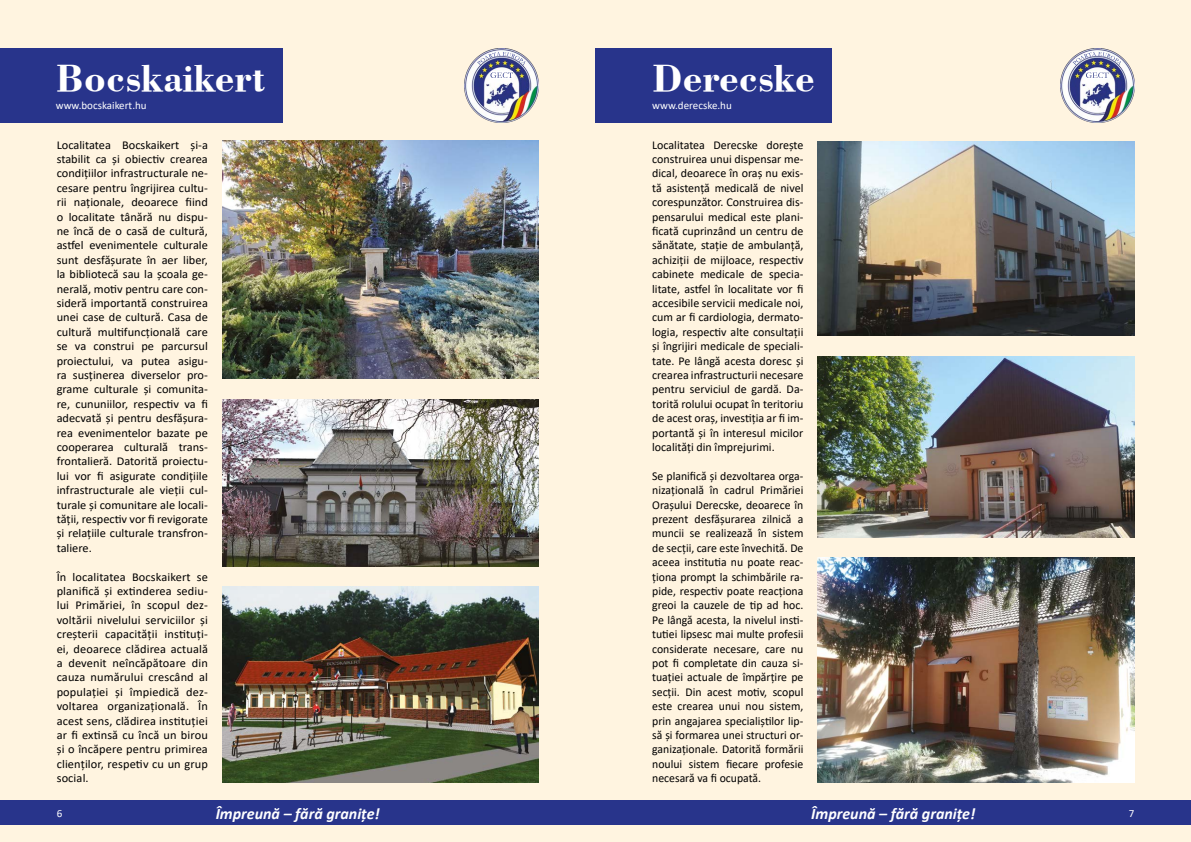
<style>
.page{position:relative;width:1191px;height:842px;background:#fff4e0}
.page>*{position:absolute;margin:0;border:0;box-sizing:border-box;transform-origin:0 0}
.t1{font:700 40px "Bodoni PFL";color:#fff}
.t2{font:italic 700 16px "Calibri";color:#fff}
.t3{font:12px/14.4px "Calibri";color:#000;text-align:justify}
.t4{font:11px "Calibri";color:#fff}
</style>
<div class="page">
<div style="left:595px;top:801px;width:596px;height:24px;background:#28348b"></div>
<div style="left:0;top:801px;width:595px;height:24px;background:#28348b"></div>
<div style="left:0;top:48px;width:283px;height:75px;background:#28348b"></div>
<img style="left:222px;top:140px;width:317px;height:239px">
<img style="left:222px;top:587px;width:317px;height:195px">
<img style="left:222px;top:400px;width:317px;height:166px">
<div style="left:595px;top:48px;width:236px;height:75px;background:#28348b"></div>
<img style="left:817px;top:141px;width:317px;height:195px">
<img style="left:817px;top:356px;width:317px;height:181px">
<img style="left:817px;top:558px;width:317px;height:224px">
<img style="left:465px;top:48px;width:74px;height:74px">
<svg style="left:477px;top:52px;width:48px;height:14px"></svg>
<div style="left:491px;top:72px;width:21px;height:7px;background:#fff"></div>
<svg style="left:490px;top:72px;width:23px;height:6px"></svg>
<img style="left:1060px;top:48px;width:74px;height:74px">
<svg style="left:1072px;top:52px;width:48px;height:14px"></svg>
<div style="left:1086px;top:72px;width:21px;height:7px;background:#fff"></div>
<svg style="left:1086px;top:72px;width:22px;height:6px"></svg>
<h1 class="t1" style="left:56px;top:50px;width:211px">Bocskaikert</h1>
<p class="t4" style="left:56px;top:98px;width:92px">www.bocskaikert.hu</p>
<p class="t3" style="left:57px;top:137px;width:153px">Localitatea Bocskaikert și-a stabilit ca și obiectiv crearea condițiilor infrastructurale ne&shy;cesare pentru îngrijirea cultu&shy;rii naționale, deoarece fiind o localitate tânără nu dispu&shy;ne încă de o casă de cultură, astfel evenimentele culturale sunt desfășurate în aer liber, la bibliotecă sau la școala ge&shy;nerală, motiv pentru care con&shy;sideră importantă construirea unei case de cultură. Casa de cultură multifuncțională care se va construi pe parcursul proiectului, va putea asigu&shy;ra susținerea diverselor pro&shy;grame culturale și comunita&shy;re, cununiilor, respectiv va fi adecvată și pentru desfășura&shy;rea evenimentelor bazate pe cooperarea culturală trans&shy;frontalieră. Datorită proiectu&shy;lui vor fi asigurate condițiile infrastructurale ale vieții cul&shy;turale și comunitare ale locali&shy;tății, respectiv vor fi revigorate și relațiile culturale transfron&shy;taliere.</p>
<p class="t3" style="left:57px;top:569px;width:153px">În localitatea Bocskaikert se planifică și extinderea sediu&shy;lui Primăriei, în scopul dez&shy;voltării nivelului serviciilor și creșterii capacității instituți&shy;ei, deoarece clădirea actuală a devenit neîncăpătoare din cauza numărului crescând al populației și împiedică dez&shy;voltarea organizațională. În acest sens, clădirea instituției ar fi extinsă cu încă un birou și o încăpere pentru primirea clienților, respetiv cu un grup social.</p>
<h1 class="t1" style="left:652px;top:50px;width:164px">Derecske</h1>
<p class="t4" style="left:652px;top:98px;width:81px">www.derecske.hu</p>
<p class="t3" style="left:652px;top:137px;width:153px">Localitatea Derecske dorește construirea unui dispensar me&shy;dical, deoarece în oraș nu exis&shy;tă asistență medicală de nivel corespunzător. Construirea dis&shy;pensarului medical este plani&shy;ficată cuprinzând un centru de sănătate, stație de ambulanță, achiziții de mijloace, respectiv cabinete medicale de specia&shy;litate, astfel în localitate vor fi accesibile servicii medicale noi, cum ar fi cardiologia, dermato&shy;logia, respectiv alte consultații și îngrijiri medicale de speciali&shy;tate. Pe lângă acesta doresc și crearea infrastructurii necesare pentru serviciul de gardă. Da&shy;torită rolului ocupat în teritoriu de acest oraș, investiția ar fi im&shy;portantă și în interesul micilor localități din împrejurimi.</p>
<p class="t3" style="left:652px;top:468px;width:153px">Se planifică și dezvoltarea orga&shy;nizațională în cadrul Primăriei Orașului Derecske, deoarece în prezent desfășurarea zilnică a muncii se realizează în sistem de secții, care este învechită. De aceea institutia nu poate reac&shy;ționa prompt la schimbările ra&shy;pide, respectiv poate reacționa greoi la cauzele de tip ad hoc.<br>Pe lângă acesta, la nivelul insti&shy;tutiei lipsesc mai multe profesii considerate necesare, care nu pot fi completate din cauza si&shy;tuației actuale de împărțire pe secții. Din acest motiv, scopul este crearea unui nou sistem, prin angajarea specialiștilor lip&shy;să și formarea unei structuri or&shy;ganizaționale. Datorită formării noului sistem fiecare profesie necesară va fi ocupată.</p>
<p class="t4" style="left:57px;top:806px;width:7px">6</p>
<h2 class="t2" style="left:216px;top:802px;width:166px">Împreună – fără granițe!</h2>
<h2 class="t2" style="left:811px;top:802px;width:166px">Împreună – fără granițe!</h2>
<p class="t4" style="left:1128px;top:806px;width:7px">7</p>
</div>
